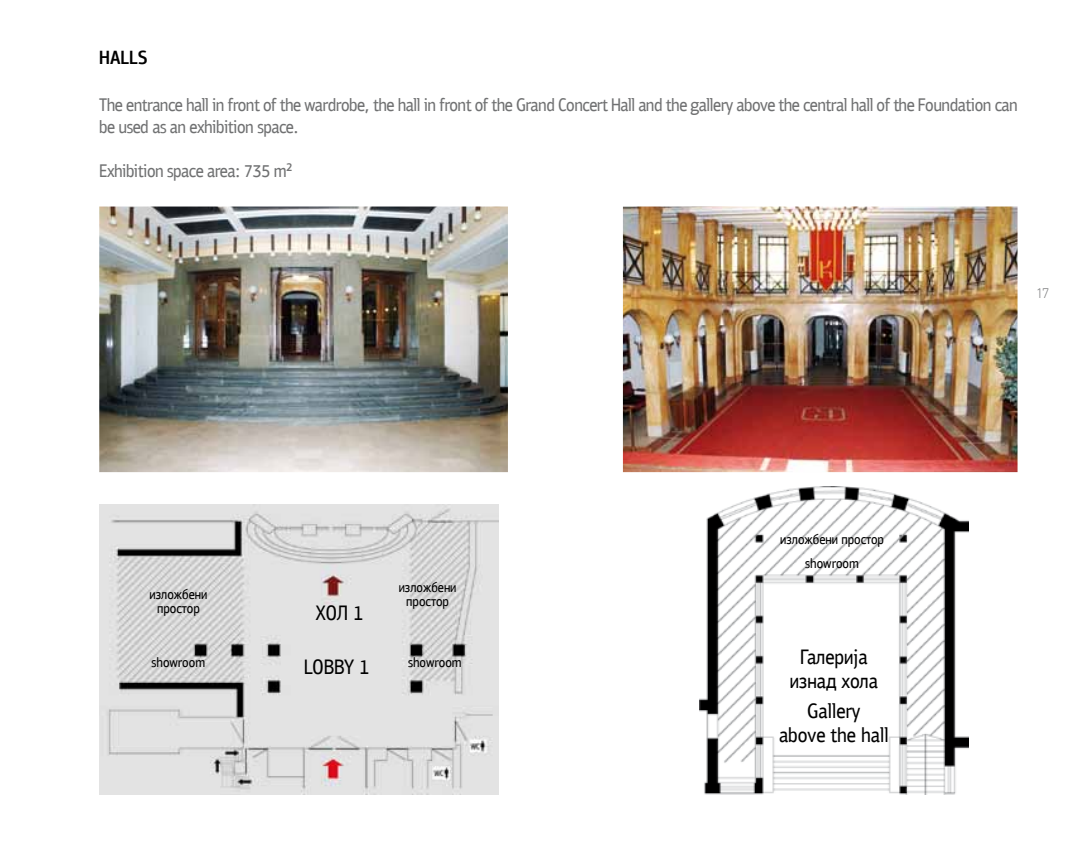
<style>
.page{position:relative;width:1092px;height:844px;background:#fff}
.page>*{position:absolute;margin:0;border:0;box-sizing:border-box;transform-origin:0 0}
.t1{font:21px "PF Bulletin Sans Pro";color:#000}
.t2{font:18.38px "PF Bulletin Sans Pro";color:#707172}
.t3{font:14px "PF Bulletin Sans Pro";color:#000}
.t4{font:100 14px "PF Din Display Pro";color:#707172}
</style>
<div class="page">
<img style="left:99px;top:206px;width:409px;height:266px">
<img style="left:623px;top:206px;width:394px;height:266px">
<img style="left:699px;top:486px;width:269px;height:308px">
<img style="left:99px;top:504px;width:399px;height:290px">
<svg style="left:801px;top:648px;width:66px;height:20px"></svg>
<svg style="left:790px;top:677px;width:87px;height:14px"></svg>
<svg style="left:779px;top:727px;width:18px;height:15px"></svg>
<svg style="left:817px;top:731px;width:8px;height:11px"></svg>
<svg style="left:838px;top:727px;width:17px;height:15px"></svg>
<svg style="left:315px;top:605px;width:32px;height:15px"></svg>
<svg style="left:355px;top:606px;width:7px;height:14px"></svg>
<svg style="left:305px;top:659px;width:49px;height:15px"></svg>
<svg style="left:361px;top:659px;width:7px;height:15px"></svg>
<svg style="left:150px;top:588px;width:57px;height:11px"></svg>
<svg style="left:158px;top:606px;width:41px;height:10px"></svg>
<svg style="left:157px;top:657px;width:5px;height:10px"></svg>
<svg style="left:170px;top:660px;width:12px;height:7px"></svg>
<svg style="left:196px;top:660px;width:8px;height:7px"></svg>
<svg style="left:414px;top:657px;width:5px;height:10px"></svg>
<svg style="left:426px;top:660px;width:13px;height:7px"></svg>
<svg style="left:452px;top:660px;width:9px;height:7px"></svg>
<svg style="left:399px;top:582px;width:57px;height:10px"></svg>
<svg style="left:407px;top:599px;width:41px;height:10px"></svg>
<svg style="left:780px;top:533px;width:103px;height:14px"></svg>
<svg style="left:811px;top:557px;width:5px;height:10px"></svg>
<svg style="left:823px;top:560px;width:13px;height:7px"></svg>
<svg style="left:849px;top:560px;width:9px;height:7px"></svg>
<svg style="left:808px;top:702px;width:52px;height:19px"></svg>
<svg style="left:862px;top:727px;width:25px;height:15px"></svg>
<p class="t2" style="left:134px;top:94px;width:36px">■▼ ■</p>
<p class="t2" style="left:202px;top:94px;width:85px">●● ■ □■▼ □ ▼</p>
<p class="t2" style="left:413px;top:94px;width:85px">●● ■ □■▼ □ ▼</p>
<p class="t2" style="left:538px;top:94px;width:135px">■ □■ ▼ ★ ●● ■ ▼</p>
<p class="t2" style="left:752px;top:94px;width:34px">□❖ ▼</p>
<p class="t2" style="left:817px;top:94px;width:83px">■▼ ● ●● □ ▼</p>
<p class="t2" style="left:925px;top:94px;width:94px">□◆■ ▼ □■ ■</p>
<p class="t2" style="left:228px;top:116px;width:37px">▼□■ ▲</p>
<p class="t2" style="left:138px;top:160px;width:37px">▼□■ ▲</p>
<p class="t4" style="left:1035px;top:285px;width:15px">17</p>
<p class="t3" style="left:152px;top:654px;width:45px">▲□ □□</p>
<p class="t3" style="left:408px;top:654px;width:45px">▲□ □□</p>
<p class="t3" style="left:805px;top:554px;width:45px">▲□ □□</p>
<p class="t1" style="left:797px;top:723px;width:41px">□❖ ▼</p>
</div>
